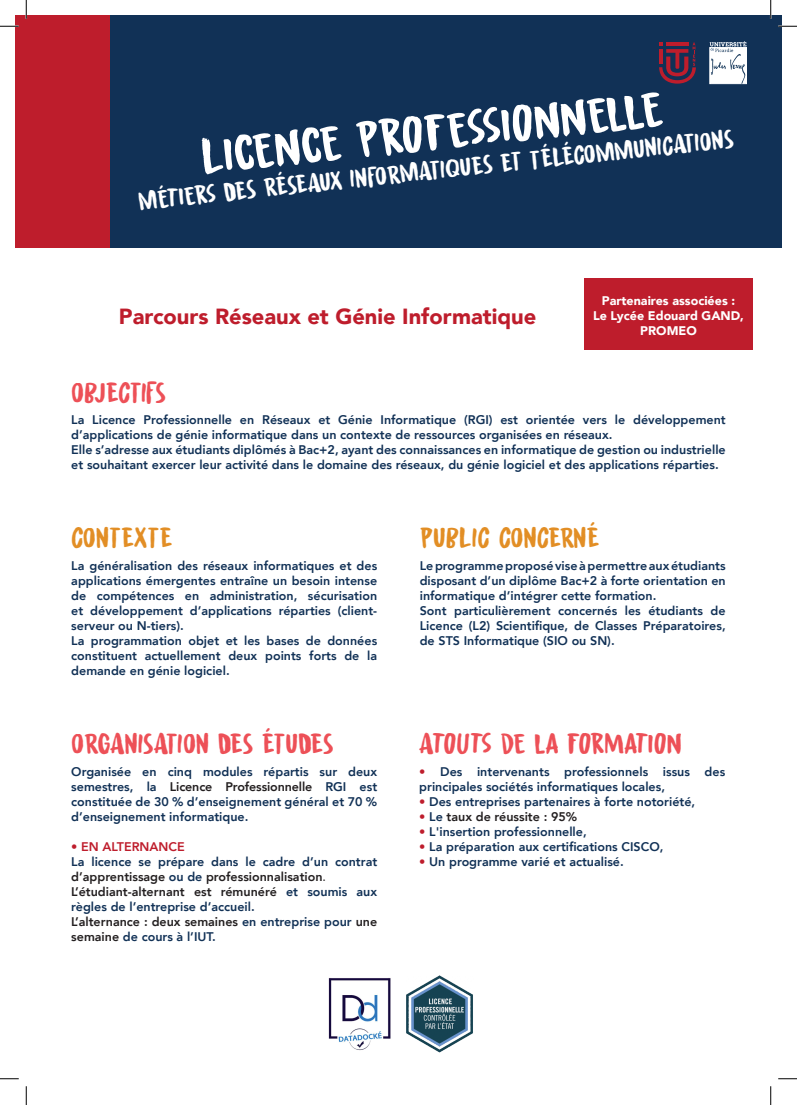
<style>
.page{position:relative;width:797px;height:1105px;background:#fff}
.page>*{position:absolute;margin:0;border:0;box-sizing:border-box;transform-origin:0 0}
.t1{font:52.5px "Awesome Sauce DEMO";color:#fff}
.t2{font:30px "Awesome Sauce DEMO";color:#ed5057}
.t3{font:900 21.88px "Avenir";color:#be1d2c}
.t4{font:800 12.5px/15px "Avenir";color:#113156}
.t5{font:900 12.5px/15px "Avenir";color:#fff;text-align:center}
.t6{font:800 12.5px "Avenir";color:#231f20}
.t7{font:800 12.5px "Avenir";color:#be1d2c}
.s1{color:#231f20}
.s2{font-weight:400;color:#231f20}
.s3{color:#be1d2c}
.s4{color:#113156}
</style>
<div class="page">
<div style="left:105px;top:16px;width:676px;height:232px;background:#113156"></div>
<div style="left:16px;top:16px;width:94px;height:232px;background:#be1d2c"></div>
<div style="left:584px;top:278px;width:169px;height:71px;background:#be1d2c"></div>
<svg style="left:709px;top:41px;width:37px;height:43px;background:#d6dce2"></svg>
<img style="left:328px;top:978px;width:63px;height:73px">
<img style="left:406px;top:975px;width:67px;height:77px">
<svg style="left:659px;top:42px;width:37px;height:42px"></svg>
<svg style="left:0;top:25px;width:19px;height:2px"></svg>
<svg style="left:778px;top:25px;width:19px;height:2px"></svg>
<svg style="left:0;top:1078px;width:19px;height:1px"></svg>
<svg style="left:778px;top:1078px;width:19px;height:1px"></svg>
<svg style="left:25px;top:0;width:2px;height:19px"></svg>
<svg style="left:25px;top:1086px;width:2px;height:19px"></svg>
<svg style="left:770px;top:0;width:1px;height:19px"></svg>
<svg style="left:770px;top:1086px;width:1px;height:19px"></svg>
<h1 class="t1" style="left:271px;top:120px;width:373px;rotate:-6deg">■ □ ▲▲ □■■ ●●</h1>
<h3 class="t3" style="left:119px;top:297px;width:419px">Parcours Réseaux et Génie Informatique</h3>
<p class="t5" style="left:593px;top:293px;width:152px">Partenaires associées :<br>Le Lycée Edouard GAND,<br>PROMEO</p>
<p class="t4" style="left:71px;top:412px;width:656px">La Licence Professionnelle en Réseaux et Génie Informatique (RGI) est orientée vers le développement d’applications de génie informatique dans un contexte de ressources organisées en réseaux.<br>Elle s’adresse aux étudiants diplômés à Bac+2, ayant des connaissances en informatique de gestion ou industrielle et souhaitant exercer leur activité dans le domaine des réseaux, du génie logiciel et des applications réparties.</p>
<p class="t4" style="left:71px;top:558px;width:307px">La généralisation des réseaux informatiques et des applications émergentes entraîne un besoin intense de compétences en administration, sécurisation et développement d’applications réparties (client&shy;serveur ou N-tiers).<br>La programmation objet et les bases de données constituent actuellement deux points forts de la demande en génie logiciel.</p>
<p class="t4" style="left:420px;top:558px;width:307px">Le programme proposé vise à permettre aux étudiants disposant d’un diplôme Bac+2 à forte orientation en informatique d’intégrer cette formation.<br>Sont particulièrement concernés les étudiants de Licence (L2) Scientifique, de Classes Préparatoires, de STS Informatique (SIO ou SN).</p>
<p class="t4" style="left:71px;top:764px;width:307px;text-align:justify">Organisée en cinq modules répartis sur deux semestres, la <span class="s1">Licence Professionnelle</span> RGI est constituée de 30 % d’enseignement général et 70 % d’enseignement informatique.</p>
<p class="t7" style="left:71px;top:837px;width:115px">• EN ALTERNANCE</p>
<p class="t4" style="left:71px;top:854px;width:307px">La licence se prépare dans le cadre d’un contrat <span class="s1">d’apprentissage</span> ou de <span class="s1">professionnalisation</span><span class="s2">.<br></span><span class="s1">L’étudiant-alternant est rémunéré</span> et soumis aux règles de l’entreprise d’accueil.<br><span class="s1">L’alternance : deux semaines</span> en entreprise pour <span class="s1">une semaine</span> de cours à l’IUT.</p>
<h2 class="t2" style="left:432px;top:726px;width:61px">▼□◆▼▲</h2>
<h2 class="t2" style="left:635px;top:726px;width:48px">▼□■</h2>
<p class="t4" style="left:419px;top:764px;width:307px"><span class="s3">•</span> Des intervenants professionnels issus des principales sociétés informatiques locales,</p>
<p class="t4" style="left:419px;top:794px;width:277px"><span class="s3">•</span> Des entreprises partenaires à forte notoriété,</p>
<p class="t6" style="left:419px;top:807px;width:159px"><span class="s3">•</span> <span class="s4">Le</span> taux de réussite : 95%</p>
<p class="t4" style="left:419px;top:824px;width:169px"><span class="s3">•</span> L'insertion professionnelle,</p>
<p class="t4" style="left:419px;top:839px;width:246px"><span class="s3">•</span> La préparation aux certifications CISCO,</p>
<p class="t4" style="left:419px;top:854px;width:206px"><span class="s3">•</span> Un programme varié et actualisé.</p>
</div>
